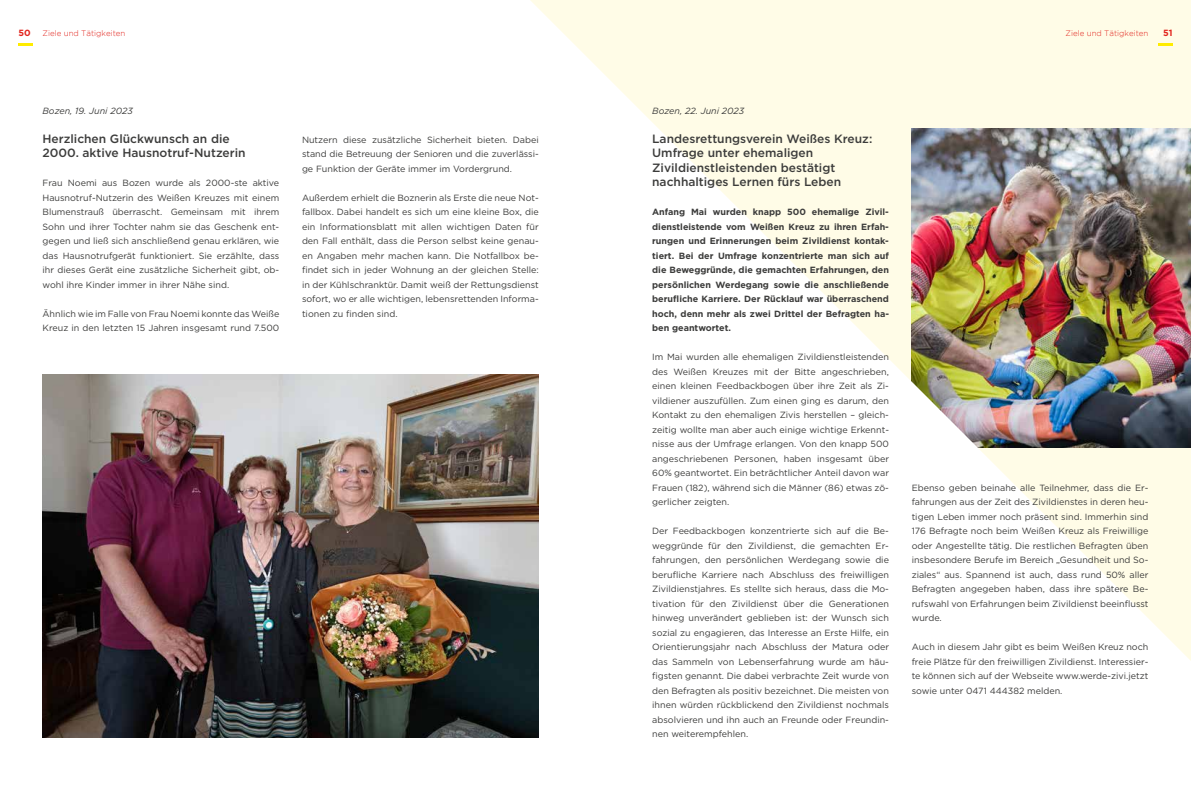
<style>
.page{position:relative;width:1191px;height:794px;background:#fff}
.page>*{position:absolute;margin:0;border:0;box-sizing:border-box;transform-origin:0 0}
.t1{font:500 12px/14.5px "Gotham";color:#3c3c3b}
.t2{font:9px/14.5px "Gotham";color:#3c3c3b;text-align:justify}
.t3{font:700 9px/14.5px "Gotham";color:#3c3c3b;text-align:justify}
.t4{font:italic 9px "Gotham";color:#3c3c3b}
.t5{font:700 9px "Gotham";color:#e2241d}
.t6{font:300 8px "Gotham";color:#e2241d}
</style>
<div class="page">
<svg style="left:530px;top:0;width:661px;height:661px"></svg>
<img style="left:43px;top:375px;width:496px;height:362px">
<img style="left:911px;top:128px;width:280px;height:319px">
<svg style="left:911px;top:381px;width:67px;height:67px"></svg>
<svg style="left:18px;top:43px;width:15px;height:2px"></svg>
<svg style="left:1158px;top:43px;width:14px;height:2px"></svg>
<p class="t5" style="left:18px;top:27px;width:14px">50</p>
<p class="t5" style="left:1163px;top:27px;width:11px">51</p>
<p class="t6" style="left:43px;top:28px;width:84px">Ziele und Tätigkeiten</p>
<p class="t6" style="left:1065px;top:28px;width:84px">Ziele und Tätigkeiten</p>
<p class="t4" style="left:43px;top:105px;width:92px">Bozen, 19. Juni 2023</p>
<h1 class="t1" style="left:43px;top:131px;width:205px">Herzlichen Glückwunsch an die<br>2000. aktive Hausnotruf-Nutzerin</h1>
<p class="t2" style="left:43px;top:176px;width:238px">Frau Noemi aus Bozen wurde als 2000-ste aktive Hausnotruf-Nutzerin des Weißen Kreuzes mit einem Blumenstrauß überrascht. Gemeinsam mit ihrem Sohn und ihrer Tochter nahm sie das Geschenk ent&shy;gegen und ließ sich anschließend genau erklären, wie das Hausnotrufgerät funktioniert. Sie erzählte, dass ihr dieses Gerät eine zusätzliche Sicherheit gibt, ob&shy;wohl ihre Kinder immer in ihrer Nähe sind.</p>
<p class="t2" style="left:43px;top:306px;width:238px">Ähnlich wie im Falle von Frau Noemi konnte das Weiße<br>Kreuz in den letzten 15 Jahren insgesamt rund 7.500</p>
<p class="t2" style="left:302px;top:132px;width:238px">Nutzern diese zusätzliche Sicherheit bieten. Dabei stand die Betreuung der Senioren und die zuverlässi&shy;ge Funktion der Geräte immer im Vordergrund.</p>
<p class="t2" style="left:302px;top:190px;width:238px">Außerdem erhielt die Boznerin als Erste die neue Not&shy;fallbox. Dabei handelt es sich um eine kleine Box, die ein Informationsblatt mit allen wichtigen Daten für den Fall enthält, dass die Person selbst keine genau&shy;en Angaben mehr machen kann. Die Notfallbox be&shy;findet sich in jeder Wohnung an der gleichen Stelle: in der Kühlschranktür. Damit weiß der Rettungsdienst sofort, wo er alle wichtigen, lebensrettenden Informa&shy;tionen zu finden sind.</p>
<p class="t4" style="left:652px;top:105px;width:94px">Bozen, 22. Juni 2023</p>
<h1 class="t1" style="left:652px;top:131px;width:222px">Landesrettungsverein Weißes Kreuz:<br>Umfrage unter ehemaligen<br>Zivildienstleistenden bestätigt nachhaltiges Lernen fürs Leben</h1>
<p class="t3" style="left:652px;top:205px;width:238px">Anfang Mai wurden knapp 500 ehemalige Zivil&shy;dienstleistende vom Weißen Kreuz zu ihren Erfah&shy;rungen und Erinnerungen beim Zivildienst kontak&shy;tiert. Bei der Umfrage konzentrierte man sich auf die Beweggründe, die gemachten Erfahrungen, den persönlichen Werdegang sowie die anschließende berufliche Karriere. Der Rücklauf war überraschend hoch, denn mehr als zwei Drittel der Befragten ha&shy;ben geantwortet.</p>
<p class="t2" style="left:652px;top:350px;width:238px">Im Mai wurden alle ehemaligen Zivildienstleistenden des Weißen Kreuzes mit der Bitte angeschrieben, einen kleinen Feedbackbogen über ihre Zeit als Zi&shy;vildiener auszufüllen. Zum einen ging es darum, den Kontakt zu den ehemaligen Zivis herstellen – gleich&shy;zeitig wollte man aber auch einige wichtige Erkennt&shy;nisse aus der Umfrage erlangen. Von den knapp 500 angeschriebenen Personen, haben insgesamt über 60% geantwortet. Ein beträchtlicher Anteil davon war Frauen (182), während sich die Männer (86) etwas zö&shy;gerlicher zeigten.</p>
<p class="t2" style="left:652px;top:524px;width:238px">Der Feedbackbogen konzentrierte sich auf die Be&shy;weggründe für den Zivildienst, die gemachten Er&shy;fahrungen, den persönlichen Werdegang sowie die berufliche Karriere nach Abschluss des freiwilligen Zivildienstjahres. Es stellte sich heraus, dass die Mo&shy;tivation für den Zivildienst über die Generationen hinweg unverändert geblieben ist: der Wunsch sich sozial zu engagieren, das Interesse an Erste Hilfe, ein Orientierungsjahr nach Abschluss der Matura oder das Sammeln von Lebenserfahrung wurde am häu&shy;figsten genannt. Die dabei verbrachte Zeit wurde von den Befragten als positiv bezeichnet. Die meisten von ihnen würden rückblickend den Zivildienst nochmals absolvieren und ihn auch an Freunde oder Freundin&shy;nen weiterempfehlen.</p>
<p class="t2" style="left:911px;top:480px;width:238px">Ebenso geben beinahe alle Teilnehmer, dass die Er&shy;fahrungen aus der Zeit des Zivildienstes in deren heu&shy;tigen Leben immer noch präsent sind. Immerhin sind 176 Befragte noch beim Weißen Kreuz als Freiwillige oder Angestellte tätig. Die restlichen Befragten üben insbesondere Berufe im Bereich „Gesundheit und So&shy;ziales“ aus. Spannend ist auch, dass rund 50% aller Befragten angegeben haben, dass ihre spätere Be&shy;rufswahl von Erfahrungen beim Zivildienst beeinflusst wurde.</p>
<p class="t2" style="left:911px;top:640px;width:238px">Auch in diesem Jahr gibt es beim Weißen Kreuz noch freie Plätze für den freiwilligen Zivildienst. Interessier&shy;te können sich auf der Webseite www.werde-zivi.jetzt sowie unter 0471 444382 melden.</p>
</div>
